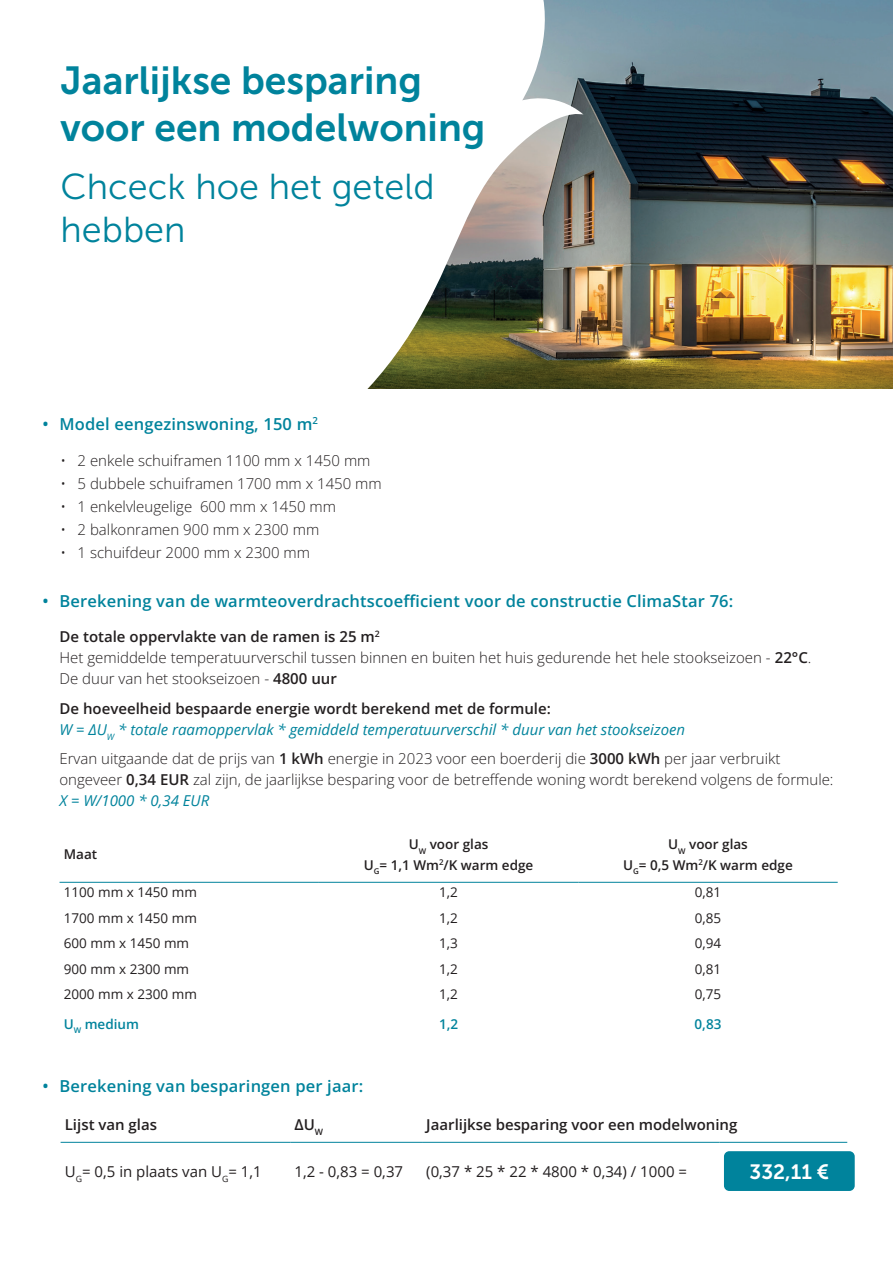
<style>
.page{position:relative;width:893px;height:1263px;background:#fff}
.page>*{position:absolute;margin:0;border:0;box-sizing:border-box;transform-origin:0 0}
.t1{font:39px/46.8px "Museo Sans 700";color:#00839c}
.t2{font:36px/43.2px "Museo Sans 300";color:#00839c}
.t3{font:20.7px "Museo Sans 700";color:#fff}
.t4{font:600 16.5px "Open Sans";letter-spacing:.01em;color:#00839c}
.t5{font:300 15px/21px "Open Sans";color:#231f20}
.t6{font:italic 15px/21px "Open Sans";color:#00839c}
.t7{font:15px "Open Sans";color:#231f20}
.t8{font:600 15px "Open Sans";color:#231f20}
.t9{font:13.5px "Open Sans";color:#231f20}
.t10{font:600 13.5px "Open Sans";color:#231f20}
.t11{font:600 13.5px "Open Sans";color:#00839c}
.s1{font-weight:600}
.s2{font-weight:600;font-style:normal;color:#231f20}
.s3{font-weight:400;font-style:italic;color:#00839c}
</style>
<div class="page">
<img style="left:617px;top:0;width:276px;height:388px">
<img style="left:389px;top:0;width:228px;height:389px">
<hr style="left:60px;top:882px;width:259px;height:1px;background:#00839c">
<hr style="left:319px;top:882px;width:259px;height:1px;background:#00839c">
<hr style="left:578px;top:882px;width:260px;height:1px;background:#00839c">
<hr style="left:61px;top:1142px;width:229px;height:1px;background:#00839c">
<hr style="left:290px;top:1142px;width:132px;height:1px;background:#00839c">
<hr style="left:422px;top:1142px;width:298px;height:1px;background:#00839c">
<hr style="left:720px;top:1142px;width:127px;height:1px;background:#00839c">
<div style="left:724px;top:1151px;width:131px;height:40px;background:#00839c;border-radius:5px"></div>
<p class="t1" style="left:61px;top:57px;width:426px">Jaarlijkse besparing voor een modelwoning</p>
<p class="t2" style="left:61px;top:165px;width:376px">Chceck hoe het geteld hebben</p>
<p class="t4" style="left:43px;top:412px;width:277px">• Model eengezinswoning, 150 m<sup>2</sup></p>
<p class="t5" style="left:61px;top:449px;width:311px">• 2 enkele schuiframen 1100 mm x 1450 mm</p>
<p class="t5" style="left:61px;top:472px;width:323px">• 5 dubbele schuiframen 1700 mm x 1450 mm</p>
<p class="t5" style="left:61px;top:495px;width:277px">• 1 enkelvleugelige 600 mm x 1450 mm</p>
<p class="t5" style="left:61px;top:519px;width:260px">• 2 balkonramen 900 mm x 2300 mm</p>
<p class="t5" style="left:61px;top:542px;width:251px">• 1 schuifdeur 2000 mm x 2300 mm</p>
<p class="t4" style="left:43px;top:589px;width:692px">• Berekening van de warmteoverdrachtscoefficient voor de constructie ClimaStar 76:</p>
<p class="t5" style="left:60px;top:626px;width:753px"><span class="s1">De totale oppervlakte van de ramen is 25 m</span><sup>2<br></sup>Het gemiddelde temperatuurverschil tussen binnen en buiten het huis gedurende het hele stookseizoen - <span class="s1">22°C</span>.<br>De duur van het stookseizoen - <span class="s1">4800 uur</span></p>
<p class="t6" style="left:60px;top:697px;width:627px"><span class="s2">De hoeveelheid bespaarde energie wordt berekend met de formule:<br></span>W = ∆U<sub>W</sub> * totale raamoppervlak * gemiddeld temperatuurverschil * duur van het stookseizoen</p>
<p class="t5" style="left:60px;top:748px;width:775px">Ervan uitgaande dat de prijs van <span class="s1">1 kWh</span> energie in 2023 voor een boerderij die <span class="s1">3000 kWh</span> per jaar verbruikt ongeveer <span class="s1">0,34 EUR</span> zal zijn, de jaarlijkse besparing voor de betreffende woning wordt berekend volgens de formule:<br><span class="s3">X = W/1000 * 0,34 EUR</span></p>
<p class="t10" style="left:64px;top:845px;width:35px">Maat</p>
<p class="t10" style="left:409px;top:835px;width:81px">U<sub>W</sub> voor glas</p>
<p class="t10" style="left:364px;top:855px;width:171px">U<sub>G</sub>= 1,1 Wm<sup>2</sup>/K warm edge</p>
<p class="t10" style="left:668px;top:835px;width:81px">U<sub>W</sub> voor glas</p>
<p class="t10" style="left:623px;top:855px;width:171px">U<sub>G</sub>= 0,5 Wm<sup>2</sup>/K warm edge</p>
<p class="t9" style="left:64px;top:883px;width:135px">1100 mm x 1450 mm</p>
<p class="t9" style="left:439px;top:883px;width:20px">1,2</p>
<p class="t9" style="left:695px;top:883px;width:28px">0,81</p>
<p class="t9" style="left:64px;top:909px;width:135px">1700 mm x 1450 mm</p>
<p class="t9" style="left:439px;top:909px;width:20px">1,2</p>
<p class="t9" style="left:695px;top:909px;width:28px">0,85</p>
<p class="t9" style="left:64px;top:934px;width:127px">600 mm x 1450 mm</p>
<p class="t9" style="left:439px;top:934px;width:20px">1,3</p>
<p class="t9" style="left:695px;top:934px;width:28px">0,94</p>
<p class="t9" style="left:64px;top:960px;width:127px">900 mm x 2300 mm</p>
<p class="t9" style="left:439px;top:960px;width:20px">1,2</p>
<p class="t9" style="left:695px;top:960px;width:28px">0,81</p>
<p class="t9" style="left:64px;top:985px;width:135px">2000 mm x 2300 mm</p>
<p class="t9" style="left:439px;top:985px;width:20px">1,2</p>
<p class="t9" style="left:695px;top:985px;width:28px">0,75</p>
<p class="t11" style="left:64px;top:1015px;width:77px">U<sub>W</sub> medium</p>
<p class="t11" style="left:439px;top:1015px;width:21px">1,2</p>
<p class="t11" style="left:695px;top:1015px;width:28px">0,83</p>
<p class="t4" style="left:43px;top:1074px;width:322px">• Berekening van besparingen per jaar:</p>
<p class="t8" style="left:65px;top:1114px;width:94px">Lijst van glas</p>
<p class="t8" style="left:294px;top:1114px;width:30px">ΔU<sub>W</sub></p>
<p class="t8" style="left:426px;top:1114px;width:313px">Jaarlijkse besparing voor een modelwoning</p>
<p class="t7" style="left:65px;top:1161px;width:198px">U<sub>G</sub>= 0,5 in plaats van U<sub>G</sub>= 1,1</p>
<p class="t7" style="left:294px;top:1161px;width:110px">1,2 - 0,83 = 0,37</p>
<p class="t7" style="left:426px;top:1161px;width:262px">(0,37 * 25 * 22 * 4800 * 0,34) / 1000 =</p>
<p class="t3" style="left:750px;top:1160px;width:81px">332,11 €</p>
</div>
